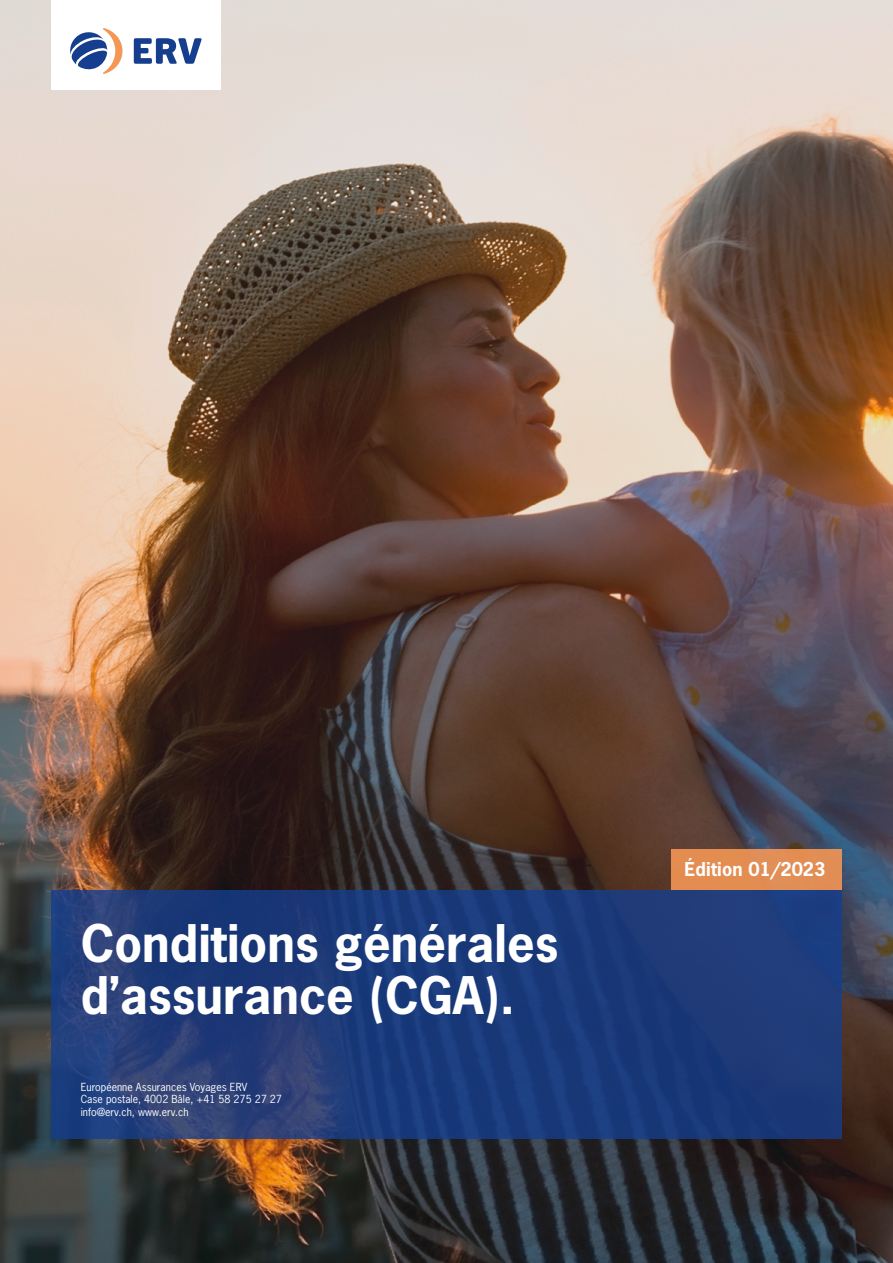
<style>
.page{position:relative;width:893px;height:1263px;background:#fff}
.page>*{position:absolute;margin:0;border:0;box-sizing:border-box;transform-origin:0 0}
.t1{font:700 48.75px/51.8px "News Gothic Std";color:#fff}
.t2{font:700 18px "News Gothic Std";letter-spacing:.01em;color:#fff}
.t3{font:10.5px/12.6px "News Gothic Std";color:#fff}
</style>
<div class="page">
<img style="left:0;top:0;width:893px;height:1263px">
<svg style="left:51px;top:890px;width:791px;height:249px;background:#1e3b79"></svg>
<div style="left:672px;top:849px;width:170px;height:41px;background:#e38d52"></div>
<div style="left:51px;top:0;width:170px;height:89px;background:#fff"></div>
<svg style="left:134px;top:38px;width:68px;height:26px"></svg>
<svg style="left:70px;top:28px;width:52px;height:46px"></svg>
<h1 class="t1" style="left:81px;top:917px;width:479px">Conditions générales d’assurance (CGA).</h1>
<p class="t3" style="left:81px;top:1080px;width:203px">Européenne Assurances Voyages ERV<br>Case postale, 4002 Bâle, +41 58 275 27 27 info@erv.ch, www.erv.ch</p>
<h2 class="t2" style="left:685px;top:857px;width:142px">Édition 01/2023</h2>
</div>
